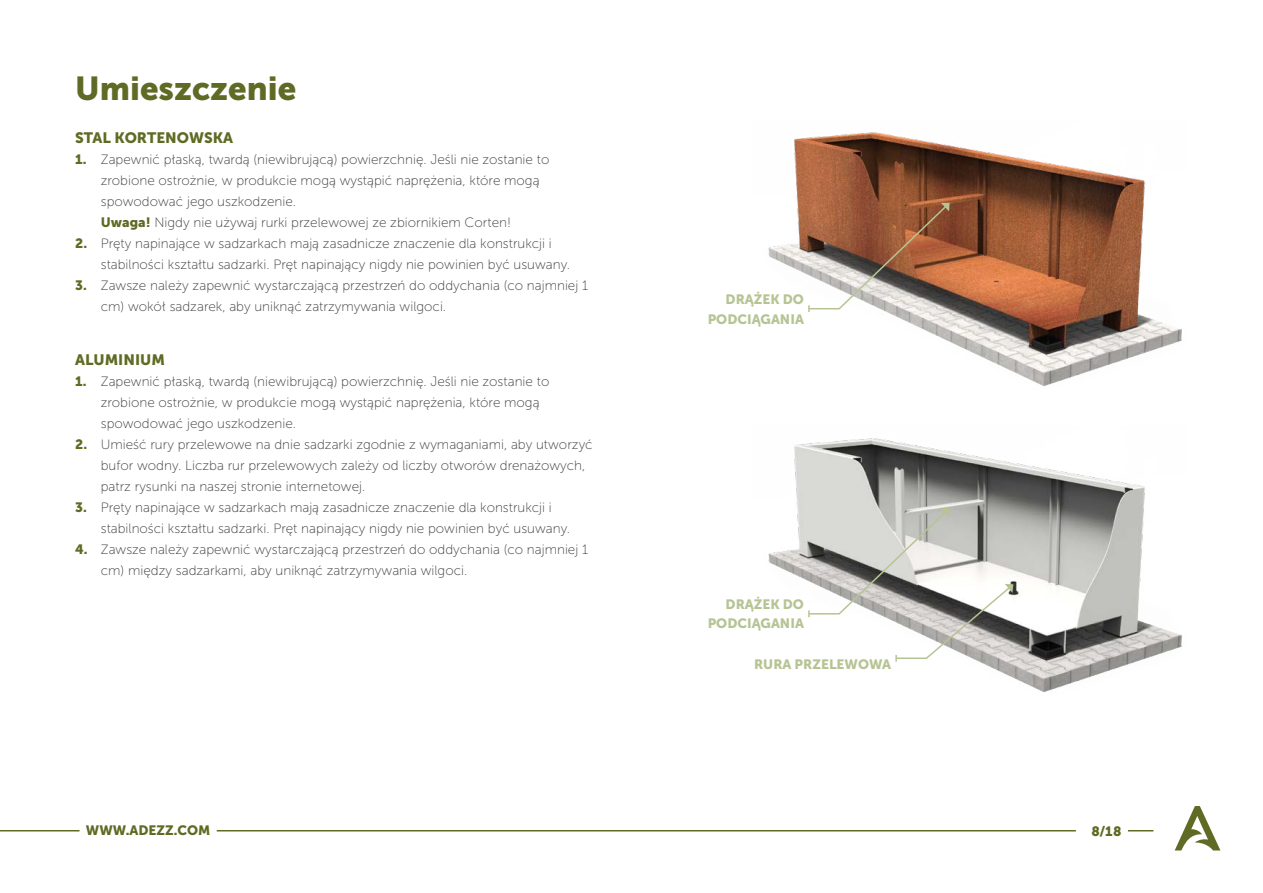
<style>
.page{position:relative;width:1263px;height:893px;background:#fff}
.page>*{position:absolute;margin:0;border:0;box-sizing:border-box;transform-origin:0 0}
.t1{font:33px "Museo Sans 900";color:#5f6b24}
.t2{font:15px "Museo Sans 900";color:#5f6b24}
.t3{font:13.5px/21px "Museo Sans 100";color:#3c3c3b}
.t4{font:13.5px/19.5px "Museo Sans 900";color:#b6c494;text-align:right}
.t5{font:13.5px "Museo Sans 900";color:#5f6b24}
.s1{font-family:"Museo Sans 900";color:#5f6b24}
</style>
<div class="page">
<svg style="left:1175px;top:806px;width:45px;height:44px"></svg>
<svg style="left:1128px;top:830px;width:25px;height:1px"></svg>
<hr style="left:0;top:830px;width:80px;height:1px;background:#5f6b24">
<hr style="left:217px;top:830px;width:859px;height:1px;background:#5f6b24">
<img style="left:768px;top:438px;width:414px;height:254px">
<img style="left:768px;top:132px;width:414px;height:254px">
<svg style="left:807px;top:203px;width:142px;height:109px;background:#a6806c"></svg>
<svg style="left:807px;top:508px;width:206px;height:154px"></svg>
<h1 class="t1" style="left:75px;top:70px;width:222px">Umieszczenie</h1>
<p class="t2" style="left:75px;top:129px;width:159px">STAL KORTENOWSKA</p>
<p class="t3" style="left:101px;top:149px;width:450px;text-indent:-26px"><span class="s1">1.</span> Zapewnić płaską, twardą (niewibrującą) powierzchnię. Jeśli nie zostanie to zrobione ostrożnie, w produkcie mogą wystąpić naprężenia, które mogą spowodować jego uszkodzenie.<br><span class="s1">Uwaga!</span> Nigdy nie używaj rurki przelewowej ze zbiornikiem Corten!</p>
<p class="t3" style="left:101px;top:233px;width:471px;text-indent:-26px"><span class="s1">2.</span> Pręty napinające w sadzarkach mają zasadnicze znaczenie dla konstrukcji i stabilności kształtu sadzarki. Pręt napinający nigdy nie powinien być usuwany.</p>
<p class="t3" style="left:101px;top:275px;width:489px;text-indent:-26px"><span class="s1">3.</span> Zawsze należy zapewnić wystarczającą przestrzeń do oddychania (co najmniej 1 cm) wokół sadzarek, aby uniknąć zatrzymywania wilgoci.</p>
<p class="t2" style="left:75px;top:351px;width:91px">ALUMINIUM</p>
<p class="t3" style="left:101px;top:371px;width:450px;text-indent:-26px"><span class="s1">1.</span> Zapewnić płaską, twardą (niewibrującą) powierzchnię. Jeśli nie zostanie to zrobione ostrożnie, w produkcie mogą wystąpić naprężenia, które mogą spowodować jego uszkodzenie.</p>
<p class="t3" style="left:101px;top:434px;width:493px;text-indent:-26px"><span class="s1">2.</span> Umieść rury przelewowe na dnie sadzarki zgodnie z wymaganiami, aby utworzyć bufor wodny. Liczba rur przelewowych zależy od liczby otworów drenażowych, patrz rysunki na naszej stronie internetowej.</p>
<p class="t3" style="left:101px;top:497px;width:471px;text-indent:-26px"><span class="s1">3.</span> Pręty napinające w sadzarkach mają zasadnicze znaczenie dla konstrukcji i stabilności kształtu sadzarki. Pręt napinający nigdy nie powinien być usuwany.</p>
<p class="t3" style="left:101px;top:539px;width:489px;text-indent:-26px"><span class="s1">4.</span> Zawsze należy zapewnić wystarczającą przestrzeń do oddychania (co najmniej 1 cm) między sadzarkami, aby uniknąć zatrzymywania wilgoci.</p>
<p class="t4" style="left:708px;top:290px;width:98px">DRĄŻEK DO<br>PODCIĄGANIA</p>
<p class="t4" style="left:708px;top:594px;width:98px">DRĄŻEK DO<br>PODCIĄGANIA</p>
<p class="t4" style="left:754px;top:654px;width:138px">RURA PRZELEWOWA</p>
<p class="t5" style="left:86px;top:823px;width:126px">WWW.ADEZZ.COM</p>
<p class="t5" style="left:1091px;top:823px;width:32px">8/18</p>
</div>
